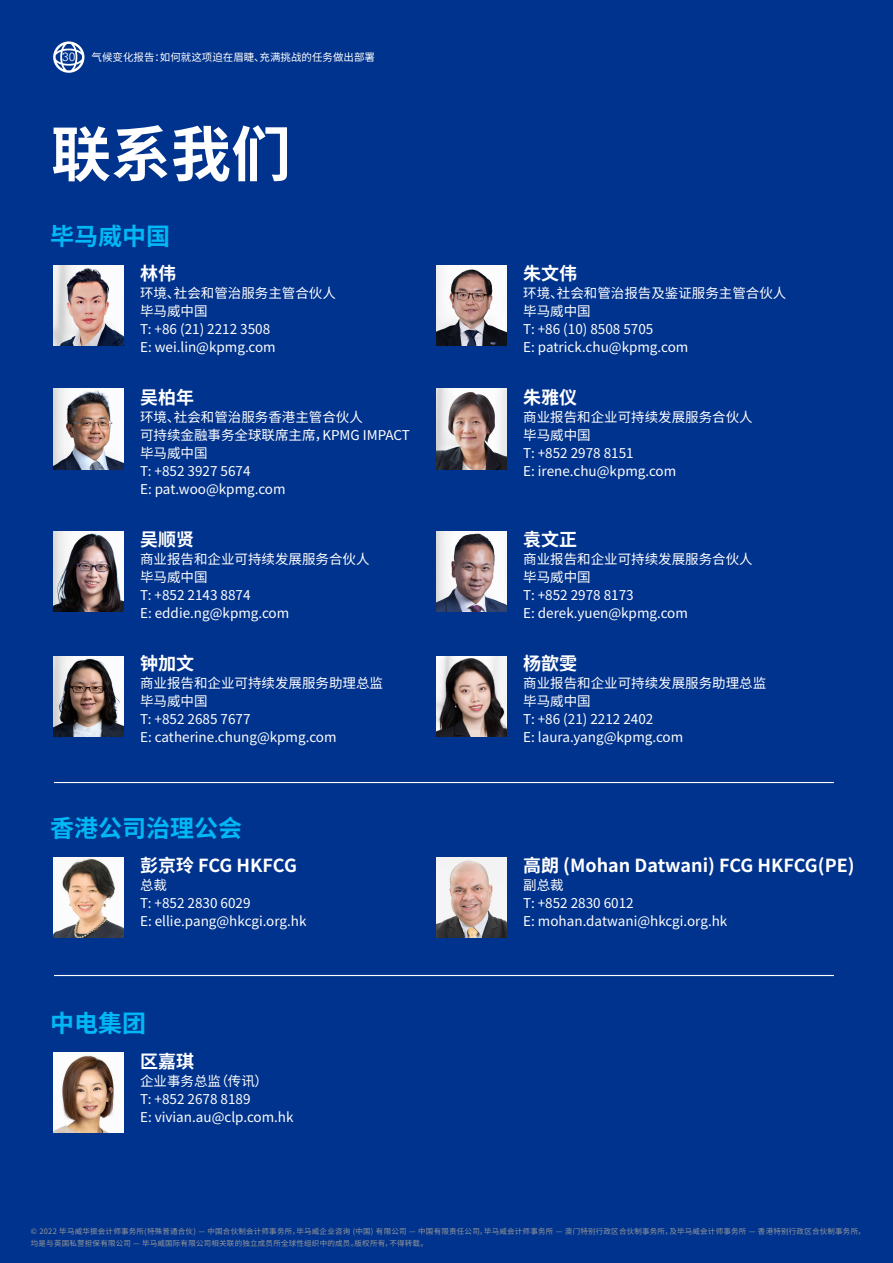
<style>
.page{position:relative;width:893px;height:1263px;background:#00338d}
.page>*{position:absolute;margin:0;border:0;box-sizing:border-box;transform-origin:0 0}
.t1{font:700 60px "Noto Sans CJ Ksc";color:#fff}
.t2{font:700 24px "Noto Sans CJ Ksc";color:#00b8f5}
.t3{font:700 18px "Noto Sans CJ Ksc";color:#fff}
.t4{font:13.5px/18px "Noto Sans CJ Ksc";color:#fff}
.t5{font:300 12px "Univers LT Std";color:#fff}
.t6{font:10.5px "Noto Sans CJ Ksc";color:#fff}
.t7{font:7.5px/12px "Noto Sans CJ Ksc";letter-spacing:.03em;color:#989898}
</style>
<div class="page">
<hr style="left:54px;top:782px;width:780px;height:1px;background:#fff">
<hr style="left:54px;top:975px;width:780px;height:1px;background:#fff">
<img style="left:54px;top:265px;width:70px;height:81px">
<img style="left:54px;top:857px;width:70px;height:80px">
<img style="left:54px;top:1052px;width:70px;height:80px">
<img style="left:437px;top:265px;width:70px;height:81px">
<img style="left:437px;top:857px;width:70px;height:80px">
<img style="left:54px;top:389px;width:70px;height:80px">
<img style="left:437px;top:389px;width:70px;height:80px">
<img style="left:54px;top:531px;width:70px;height:81px">
<img style="left:437px;top:531px;width:70px;height:81px">
<img style="left:54px;top:656px;width:70px;height:81px">
<img style="left:437px;top:656px;width:70px;height:81px">
<svg style="left:53px;top:41px;width:31px;height:32px"></svg>
<p class="t5" style="left:62px;top:50px;width:15px">30</p>
<p class="t6" style="left:92px;top:52px;width:285px">气候变化报告：如何就这项迫在眉睫、充满挑战的任务做出部署</p>
<h1 class="t1" style="left:51px;top:120px;width:241px">联系我们</h1>
<h2 class="t2" style="left:50px;top:222px;width:121px">毕马威中国</h2>
<h3 class="t3" style="left:140px;top:263px;width:37px">林伟</h3>
<p class="t4" style="left:140px;top:284px;width:197px">环境、社会和管治服务主管合伙人毕马威中国<br>T: +86 (21) 2212 3508<br>E: wei.lin@kpmg.com</p>
<h3 class="t3" style="left:140px;top:387px;width:55px">吴柏年</h3>
<p class="t4" style="left:140px;top:408px;width:271px">环境、社会和管治服务香港主管合伙人<br>可持续金融事务全球联席主席，KPMG IMPACT毕马威中国<br>T: +852 3927 5674<br>E: pat.woo@kpmg.com</p>
<h3 class="t3" style="left:140px;top:529px;width:55px">吴顺贤</h3>
<p class="t4" style="left:140px;top:550px;width:231px">商业报告和企业可持续发展服务合伙人毕马威中国<br>T: +852 2143 8874<br>E: eddie.ng@kpmg.com</p>
<h3 class="t3" style="left:140px;top:653px;width:55px">钟加文</h3>
<p class="t4" style="left:140px;top:674px;width:244px">商业报告和企业可持续发展服务助理总监毕马威中国<br>T: +852 2685 7677<br>E: catherine.chung@kpmg.com</p>
<h2 class="t2" style="left:50px;top:814px;width:193px">香港公司治理公会</h2>
<h3 class="t3" style="left:140px;top:855px;width:158px">彭京玲 FCG HKFCG</h3>
<p class="t4" style="left:140px;top:877px;width:168px">总裁<br>T: +852 2830 6029<br>E: ellie.pang@hkcgi.org.hk</p>
<h2 class="t2" style="left:50px;top:1009px;width:97px">中电集团</h2>
<h3 class="t3" style="left:140px;top:1051px;width:55px">区嘉琪</h3>
<p class="t4" style="left:140px;top:1072px;width:155px">企业事务总监（传讯）<br>T: +852 2678 8189<br>E: vivian.au@clp.com.hk</p>
<h3 class="t3" style="left:523px;top:263px;width:55px">朱文伟</h3>
<p class="t4" style="left:523px;top:284px;width:265px">环境、社会和管治报告及鉴证服务主管合伙人毕马威中国<br>T: +86 (10) 8508 5705<br>E: patrick.chu@kpmg.com</p>
<h3 class="t3" style="left:523px;top:387px;width:55px">朱雅仪</h3>
<p class="t4" style="left:523px;top:408px;width:231px">商业报告和企业可持续发展服务合伙人毕马威中国<br>T: +852 2978 8151<br>E: irene.chu@kpmg.com</p>
<h3 class="t3" style="left:523px;top:529px;width:55px">袁文正</h3>
<p class="t4" style="left:523px;top:550px;width:231px">商业报告和企业可持续发展服务合伙人毕马威中国<br>T: +852 2978 8173<br>E: derek.yuen@kpmg.com</p>
<h3 class="t3" style="left:523px;top:653px;width:55px">杨歆雯</h3>
<p class="t4" style="left:523px;top:674px;width:244px">商业报告和企业可持续发展服务助理总监毕马威中国<br>T: +86 (21) 2212 2402<br>E: laura.yang@kpmg.com</p>
<h3 class="t3" style="left:523px;top:855px;width:333px">高朗 (Mohan Datwani) FCG HKFCG(PE)</h3>
<p class="t4" style="left:523px;top:877px;width:206px">副总裁<br>T: +852 2830 6012<br>E: mohan.datwani@hkcgi.org.hk</p>
<p class="t7" style="left:31px;top:1225px;width:836px">© 2022 毕马威华振会计师事务所(特殊普通合伙) — 中国合伙制会计师事务所，毕马威企业咨询 (中国) 有限公司 — 中国有限责任公司，毕马威会计师事务所 — 澳门特别行政区合伙制事务所，及毕马威会计师事务所 — 香港特别行政区合伙制事务所，均是与英国私营担保有限公司 — 毕马威国际有限公司相关联的独立成员所全球性组织中的成员。版权所有，不得转载。</p>
</div>
